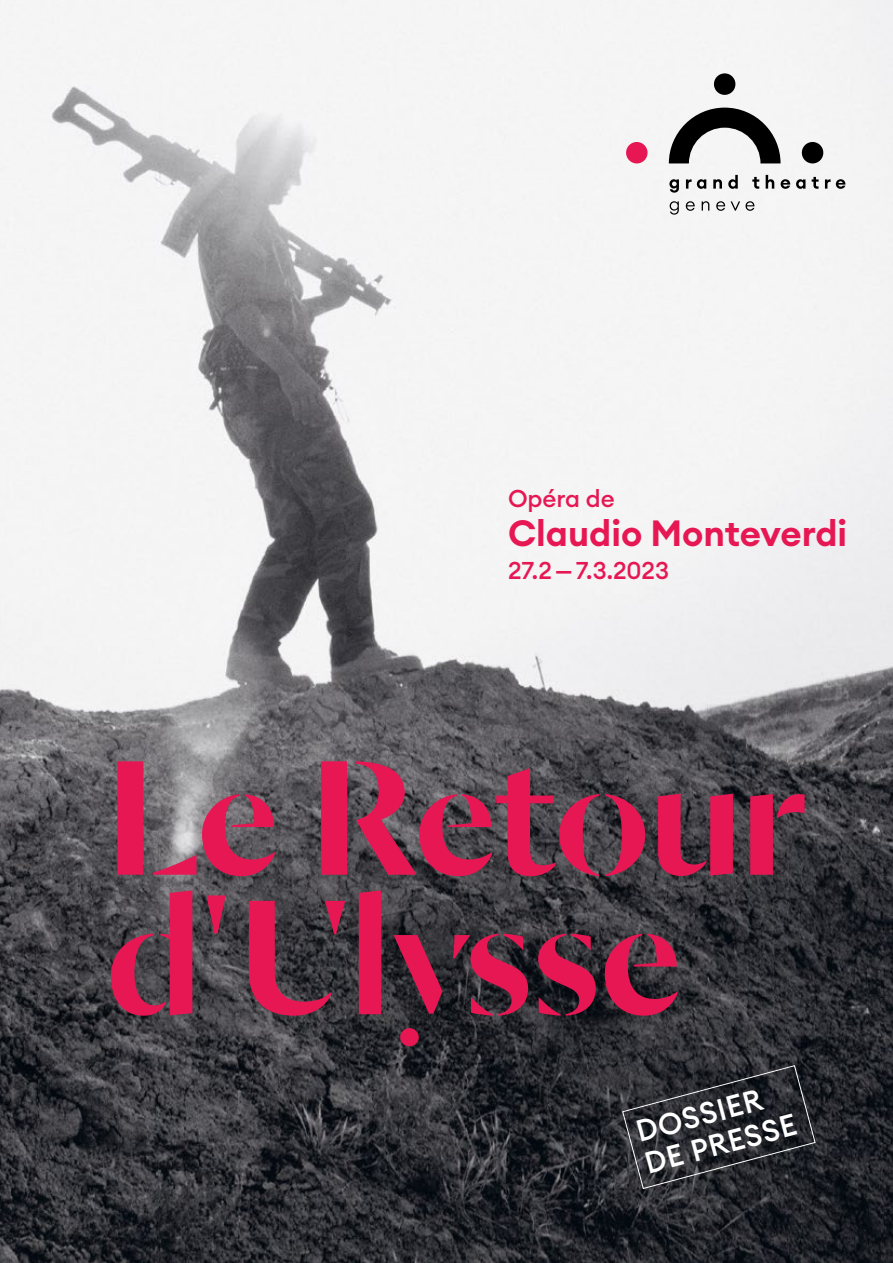
<style>
.page{position:relative;width:893px;height:1263px;background:#fff}
.page>*{position:absolute;margin:0;border:0;box-sizing:border-box;transform-origin:0 0}
.t1{font:500 180px/139.5px "Dala Moa";color:#e61753}
.t2{font:600 36px "Euclid Circular A";color:#e61753}
.t3{font:500 30px/33px "Euclid Circular A";color:#fff}
.t4{font:500 24px "Euclid Circular A";color:#e61753}
</style>
<div class="page">
<img style="left:0;top:0;width:893px;height:1263px">
<div style="left:714px;top:73px;width:21px;height:22px;background:#000;border-radius:50%"></div>
<div style="left:626px;top:142px;width:21px;height:21px;background:#e61753;border-radius:50%"></div>
<div style="left:802px;top:142px;width:21px;height:21px;background:#000;border-radius:50%"></div>
<svg style="left:669px;top:108px;width:111px;height:55px"></svg>
<svg style="left:669px;top:179px;width:10px;height:14px"></svg>
<svg style="left:686px;top:179px;width:20px;height:10px"></svg>
<svg style="left:713px;top:179px;width:9px;height:10px"></svg>
<svg style="left:728px;top:175px;width:10px;height:14px"></svg>
<svg style="left:752px;top:177px;width:7px;height:12px"></svg>
<svg style="left:766px;top:175px;width:8px;height:14px"></svg>
<svg style="left:781px;top:179px;width:9px;height:10px"></svg>
<svg style="left:796px;top:179px;width:9px;height:10px"></svg>
<svg style="left:812px;top:177px;width:7px;height:12px"></svg>
<svg style="left:825px;top:179px;width:20px;height:10px"></svg>
<svg style="left:670px;top:201px;width:9px;height:14px"></svg>
<svg style="left:686px;top:201px;width:9px;height:10px"></svg>
<svg style="left:702px;top:201px;width:7px;height:10px"></svg>
<svg style="left:716px;top:201px;width:9px;height:10px"></svg>
<svg style="left:731px;top:201px;width:24px;height:10px"></svg>
<svg style="left:622px;top:1138px;width:194px;height:51px;background:#2f3035"></svg>
<svg style="left:0;top:725px;width:877px;height:413px;background:#414146"></svg>
<p class="t4" style="left:508px;top:482px;width:108px">Opéra de</p>
<h2 class="t2" style="left:508px;top:510px;width:341px">Claudio Monteverdi</h2>
<p class="t4" style="left:508px;top:555px;width:163px">27.2 — 7.3.2023</p>
<h1 class="t1" style="left:106px;top:740px;width:702px">Le Retour d'Ulysse</h1>
<p class="t3" style="left:633px;top:1116px;width:157px;rotate:-15deg">DOSSIER<br>DE PRESSE</p>
</div>
